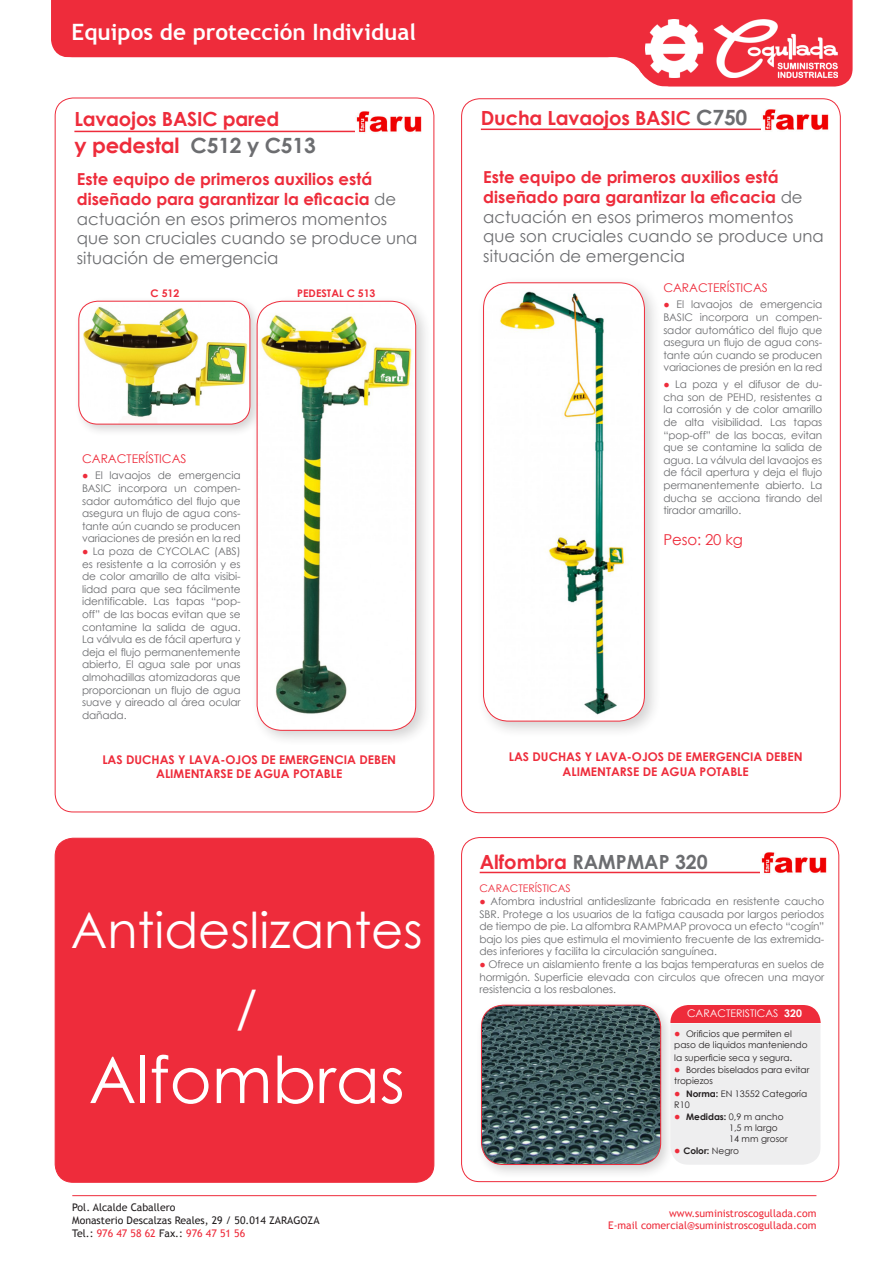
<style>
.page{position:relative;width:893px;height:1263px;background:#fff}
.page>*{position:absolute;margin:0;border:0;box-sizing:border-box;transform-origin:0 0}
.t1{font:64.5px "Century Gothic";color:#fff}
.t2{font:49.5px/77.4px "Century Gothic";color:#fff;text-align:center}
.t3{font:700 22.5px "Trebuchet MS";color:#fff}
.t4{font:700 21px "Century Gothic";letter-spacing:-.01em;color:#ee2c3b}
.t5{font:700 19.5px "Century Gothic";letter-spacing:-.01em;color:#ee2c3b}
.t6{font:700 19.5px "Century Gothic";color:#6c6d70}
.t7{font:16.5px/19.8px "Century Gothic";color:#6c6d70}
.t8{font:15px "Century Gothic";letter-spacing:-.01em;color:#ee2c3b}
.t9{font:700 12px/14.4px "Century Gothic";color:#ee2c3b;text-align:center}
.t10{font:12px "Century Gothic";color:#ee2c3b}
.t11{font:10.5px/12.6px "Century Gothic";letter-spacing:-.01em;color:#6c6d70;text-align:justify}
.t12{font:10.5px/12.6px "Trebuchet MS";color:#231f20}
.t13{font:10.5px/12.6px "Trebuchet MS";color:#ee2c3b;text-align:right}
.t14{font:10.5px "Century Gothic";color:#fff}
.t15{font:700 10.5px "Century Gothic";color:#ee2c3b}
.t16{font:10.5px "Century Gothic";color:#ee2c3b}
.t17{font:9px/10.8px "Century Gothic";color:#231f20}
.t18{font:700 9px "Century Gothic";color:#231f20}
.s1{color:#6c6d70}
.s2{font-size:21px;color:#6c6d70}
.s3{font-weight:700;color:#ee2c3b}
.s4{color:#ee2c3b}
.s5{font-weight:700}
.s6{font-size:10.5px;color:#ee2c3b}
.s7{font-size:10.5px}
.s8{font-weight:400;font-size:10.5px;color:#ee2c3b}
.s9{font-weight:400}
</style>
<div class="page">
<div style="left:51px;top:0;width:802px;height:87px;background:#ee2c3b"></div>
<img style="left:645px;top:19px;width:193px;height:58px">
<div style="left:27px;top:57px;width:585px;height:57px;background:#fff"></div>
<div style="left:582px;top:58px;width:63px;height:62px;background:#fff;border-radius:50%"></div>
<div style="left:582px;top:57px;width:64px;height:64px;border:2px solid #fff;border-radius:50%"></div>
<svg style="left:639px;top:73px;width:40px;height:24px"></svg>
<svg style="left:51px;top:40px;width:32px;height:18px"></svg>
<hr style="left:72px;top:1195px;width:744px;height:1px;background:#ee2c3b">
<hr style="left:74px;top:131px;width:338px;height:1px;background:#ee2c3b">
<hr style="left:481px;top:129px;width:338px;height:1px;background:#ee2c3b">
<div style="left:74px;top:296px;width:189px;height:141px;background:#231f20;opacity:.2"></div>
<img style="left:79px;top:301px;width:171px;height:123px">
<div style="left:79px;top:301px;width:171px;height:123px;border:1px solid #ee2c3b;border-radius:19px"></div>
<img style="left:355px;top:111px;width:67px;height:22px">
<img style="left:762px;top:109px;width:67px;height:22px">
<div style="left:251px;top:295px;width:181px;height:452px;background:#231f20;opacity:.2"></div>
<img style="left:257px;top:301px;width:159px;height:428px">
<div style="left:257px;top:301px;width:159px;height:429px;border:1px solid #ee2c3b;border-radius:25px"></div>
<div style="left:477px;top:276px;width:185px;height:462px;background:#231f20;opacity:.2"></div>
<img style="left:483px;top:283px;width:161px;height:438px">
<div style="left:483px;top:283px;width:162px;height:438px;border:1px solid #ee2c3b;border-radius:26px"></div>
<div style="left:55px;top:838px;width:379px;height:344px;background:#ee2c3b;border-radius:18px"></div>
<div style="left:55px;top:838px;width:379px;height:344px;border:1px solid #ee2c3b;border-radius:18px"></div>
<div style="left:461px;top:837px;width:378px;height:345px;border:1px solid #ee2c3b;border-radius:18px"></div>
<hr style="left:480px;top:872px;width:337px;height:1px;background:#ee2c3b">
<div style="left:476px;top:999px;width:199px;height:180px;background:#231f20;opacity:.2"></div>
<img style="left:481px;top:1005px;width:180px;height:159px">
<div style="left:481px;top:1005px;width:180px;height:160px;border:1px solid #ee2c3b;border-radius:22px"></div>
<img style="left:760px;top:852px;width:67px;height:22px">
<div style="left:670px;top:1005px;width:151px;height:18px;background:#ee2c3b"></div>
<div style="left:670px;top:1023px;width:150px;height:142px;background:#eeeeef"></div>
<h3 class="t3" style="left:72px;top:18px;width:346px">Equipos de protección Individual</h3>
<h3 class="t5" style="left:74px;top:104px;width:206px">Lavaojos BASIC pared</h3>
<h3 class="t4" style="left:74px;top:129px;width:243px">y pedestal <span class="s1">C512 y C513</span></h3>
<h3 class="t5" style="left:481px;top:103px;width:268px">Ducha Lavaojos BASIC <span class="s2">C750</span></h3>
<h3 class="t7" style="left:77px;top:169px;width:342px"><span class="s3">Este equipo de primeros auxilios está diseñado para garantizar la eficacia</span> de actuación en esos primeros momentos que son cruciales cuando se produce una situación de emergencia</h3>
<h3 class="t7" style="left:483px;top:167px;width:342px"><span class="s3">Este equipo de primeros auxilios está diseñado para garantizar la eficacia</span> de actuación en esos primeros momentos que son cruciales cuando se produce una situación de emergencia</h3>
<p class="t15" style="left:151px;top:285px;width:30px">C 512</p>
<p class="t15" style="left:297px;top:285px;width:80px">PEDESTAL C 513</p>
<p class="t10" style="left:82px;top:450px;width:106px">CARACTERÍSTICAS</p>
<p class="t11" style="left:82px;top:469px;width:160px"><span class="s4">●</span> El lavaojos de emergencia BASIC incorpora un compen&shy;sador automático del flujo que asegura un flujo de agua cons&shy;tante aún cuando se producen variaciones de presión en la red</p>
<p class="t11" style="left:82px;top:545px;width:160px"><span class="s4">●</span> La poza de CYCOLAC (ABS) es resistente a la corrosión y es de color amarillo de alta visibi&shy;lidad para que sea fácilmente identificable. Las tapas “pop&shy;off” de las bocas evitan que se contamine la salida de agua.<br>La válvula es de fácil apertura y deja el flujo permanentemente abierto, El agua sale por unas almohadillas atomizadoras que proporcionan un flujo de agua suave y aireado al área ocular dañada.</p>
<p class="t10" style="left:663px;top:279px;width:106px">CARACTERÍSTICAS</p>
<p class="t11" style="left:663px;top:298px;width:161px"><span class="s4">●</span> El lavaojos de emergencia BASIC incorpora un compen&shy;sador automático del flujo que asegura un flujo de agua cons&shy;tante aún cuando se producen variaciones de presión en la red</p>
<p class="t11" style="left:663px;top:378px;width:161px"><span class="s4">●</span> La poza y el difusor de du&shy;cha son de PEHD, resistentes a la corrosión y de color amarillo de alta visibilidad. Las tapas “pop-off” de las bocas, evitan que se contamine la salida de agua. La válvula del lavaojos es de fácil apertura y deja el flujo permanentemente abierto. La ducha se acciona tirando del tirador amarillo.</p>
<h3 class="t8" style="left:663px;top:529px;width:81px">Peso: 20 kg</h3>
<p class="t9" style="left:102px;top:751px;width:295px">LAS DUCHAS Y LAVA-OJOS DE EMERGENCIA DEBEN<br>ALIMENTARSE DE AGUA POTABLE</p>
<p class="t9" style="left:509px;top:749px;width:295px">LAS DUCHAS Y LAVA-OJOS DE EMERGENCIA DEBEN<br>ALIMENTARSE DE AGUA POTABLE</p>
<h2 class="t2" style="left:71px;top:891px;width:353px">Antideslizantes /</h2>
<h1 class="t1" style="left:89px;top:1035px;width:318px">Alfombras</h1>
<p class="t12" style="left:72px;top:1201px;width:249px">Pol. Alcalde Caballero<br>Monasterio Descalzas Reales, 29 / 50.014 ZARAGOZA<br>Tel.: <span class="s4">976 47 58 62</span> Fax.: <span class="s4">976 47 51 56</span></p>
<h3 class="t6" style="left:480px;top:847px;width:230px"><span class="s4">Alfombra</span> RAMPMAP 320</h3>
<p class="t16" style="left:479px;top:881px;width:93px">CARACTERÍSTICAS</p>
<p class="t11" style="left:479px;top:895px;width:346px"><span class="s4">●</span> Afombra industrial antideslizante fabricada en resistente caucho SBR. Protege a los usuarios de la fatiga causada por largos periodos de tiempo de pie. La alfombra RAMPMAP provoca un efecto “cogín” bajo los pies que estimula el movimiento frecuente de las extremida&shy;des inferiores y facilita la circulación sanguínea.</p>
<p class="t11" style="left:479px;top:958px;width:346px"><span class="s4">●</span> Ofrece un aislamiento frente a las bajas temperaturas en suelos de hormigón. Superficie elevada con circulos que ofrecen una mayor resistencia a los resbalones.</p>
<p class="t14" style="left:687px;top:1006px;width:116px">CARACTERISTICAS <span class="s5">320</span></p>
<p class="t17" style="left:674px;top:1028px;width:135px"><span class="s6">●</span> Orificios que permiten el paso de liquidos manteniendo</p>
<p class="t17" style="left:674px;top:1052px;width:120px">la superficie seca y segura<span class="s7">.</span></p>
<p class="t17" style="left:674px;top:1064px;width:137px"><span class="s6">●</span> Bordes biselados para evitar tropiezos</p>
<p class="t17" style="left:674px;top:1088px;width:134px"><span class="s6">●</span> <span class="s5">Norma:</span> EN 13552 Categoría<br>R10</p>
<p class="t17" style="left:729px;top:1111px;width:60px;text-indent:-55px"><span class="s6">●</span> <span class="s5">Medidas:</span> 0,9 m ancho<br>1,5 m largo<br>14 mm grosor</p>
<p class="t18" style="left:674px;top:1144px;width:66px"><span class="s8">●</span> Color: <span class="s9">Negro</span></p>
<p class="t13" style="left:608px;top:1207px;width:210px">www.suministroscogullada.com<br>E-mail comercial@suministroscogullada.com</p>
</div>
